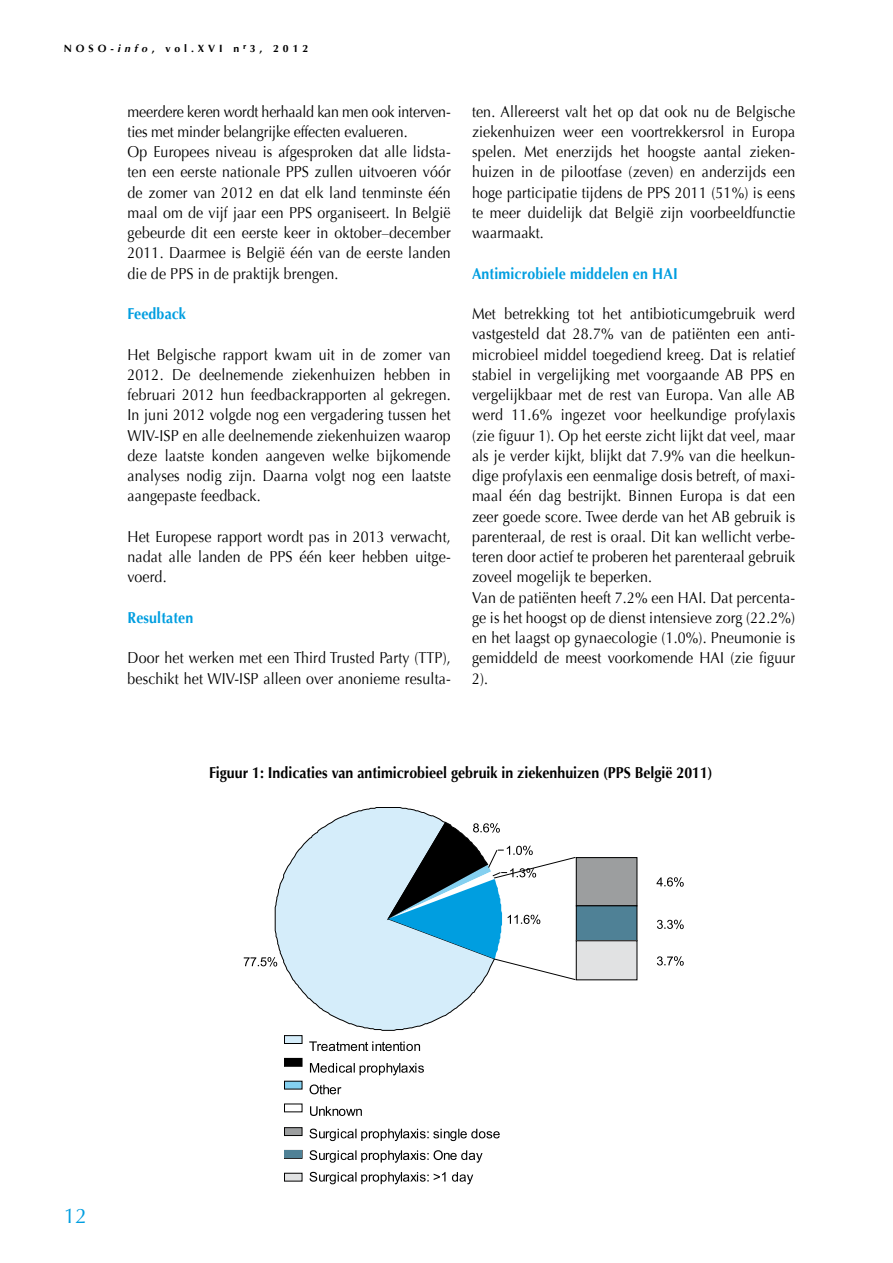
<style>
.page{position:relative;width:893px;height:1263px;background:#fff}
.page>*{position:absolute;margin:0;border:0;box-sizing:border-box;transform-origin:0 0}
.t1{font:21px "Optima";color:#009ee0}
.t2{font:15.75px/20.2px "Optima";letter-spacing:.01em;color:#000;scale:.9 1}
.t3{font:700 15.75px "Optima";color:#000;scale:.9 1}
.t4{font:700 15.75px "Optima";letter-spacing:.01em;color:#009ee0;scale:.9 1}
.t5{font:700 10.5px "Optima";letter-spacing:.375em;color:#000}
.s1{font-style:italic}
</style>
<div class="page">
<svg style="left:274px;top:807px;width:210px;height:224px"></svg>
<svg style="left:244px;top:957px;width:33px;height:9px"></svg>
<svg style="left:656px;top:877px;width:28px;height:10px"></svg>
<svg style="left:657px;top:920px;width:27px;height:9px"></svg>
<svg style="left:657px;top:956px;width:27px;height:10px"></svg>
<svg style="left:386px;top:821px;width:252px;height:159px"></svg>
<div style="left:284px;top:1035px;width:18px;height:8px;background:#d5edfa"></div>
<div style="left:284px;top:1035px;width:18px;height:9px;border:1px solid #000"></div>
<svg style="left:309px;top:1041px;width:111px;height:10px"></svg>
<div style="left:284px;top:1058px;width:18px;height:8px;background:#000"></div>
<div style="left:284px;top:1058px;width:18px;height:9px;border:1px solid #000"></div>
<svg style="left:310px;top:1063px;width:114px;height:12px"></svg>
<div style="left:284px;top:1081px;width:18px;height:8px;background:#84d0f0"></div>
<svg style="left:310px;top:1084px;width:31px;height:10px"></svg>
<svg style="left:310px;top:1106px;width:52px;height:10px"></svg>
<svg style="left:286px;top:1129px;width:14px;height:5px"></svg>
<div style="left:284px;top:1127px;width:18px;height:9px;border:1px solid #000"></div>
<svg style="left:310px;top:1128px;width:190px;height:13px"></svg>
<div style="left:284px;top:1150px;width:18px;height:9px;border:1px solid #000"></div>
<div style="left:284px;top:1150px;width:18px;height:8px;background:#4f8196"></div>
<svg style="left:310px;top:1150px;width:172px;height:13px"></svg>
<div style="left:284px;top:1173px;width:18px;height:8px;background:#e1e2e3"></div>
<div style="left:284px;top:1173px;width:18px;height:8px;border:1px solid #000"></div>
<svg style="left:310px;top:1172px;width:163px;height:12px"></svg>
<p class="t5" style="left:64px;top:43px;width:12px">noso</p>
<p class="t5" style="left:110px;top:43px;width:199px">-<span class="s1">info</span>, vol.XVI n<sup>r</sup>3, 2012</p>
<p class="t2" style="left:128px;top:101px;width:361px">meerdere keren wordt herhaald kan men ook interven&shy;ties met minder belangrijke effecten evalueren.<br>Op Europees niveau is afgesproken dat alle lidsta&shy;ten een eerste nationale PPS zullen uitvoeren vóór de zomer van 2012 en dat elk land tenminste één maal om de vijf jaar een PPS organiseert. In België gebeurde dit een eerste keer in oktober–december 2011. Daarmee is België één van de eerste landen die de PPS in de praktijk brengen.</p>
<p class="t4" style="left:128px;top:305px;width:66px">Feedback</p>
<p class="t2" style="left:128px;top:344px;width:361px;text-align:justify">Het Belgische rapport kwam uit in de zomer van 2012. De deelnemende ziekenhuizen hebben in februari 2012 hun feedbackrapporten al gekregen.<br>In juni 2012 volgde nog een vergadering tussen het WIV-ISP en alle deelnemende ziekenhuizen waarop deze laatste konden aangeven welke bijkomende analyses nodig zijn. Daarna volgt nog een laatste aangepaste feedback.</p>
<p class="t2" style="left:128px;top:527px;width:361px;text-align:justify">Het Europese rapport wordt pas in 2013 verwacht, nadat alle landen de PPS één keer hebben uitge&shy;voerd.</p>
<p class="t4" style="left:128px;top:608px;width:75px">Resultaten</p>
<p class="t2" style="left:128px;top:648px;width:361px">Door het werken met een Third Trusted Party (TTP), beschikt het WIV-ISP alleen over anonieme resulta-</p>
<p class="t2" style="left:472px;top:101px;width:361px;text-align:justify">ten. Allereerst valt het op dat ook nu de Belgische ziekenhuizen weer een voortrekkersrol in Europa spelen. Met enerzijds het hoogste aantal zieken&shy;huizen in de pilootfase (zeven) en anderzijds een hoge participatie tijdens de PPS 2011 (51%) is eens te meer duidelijk dat België zijn voorbeeldfunctie waarmaakt.</p>
<p class="t4" style="left:472px;top:264px;width:230px">Antimicrobiele middelen en HAI</p>
<p class="t2" style="left:472px;top:304px;width:361px">Met betrekking tot het antibioticumgebruik werd vastgesteld dat 28.7% van de patiënten een anti&shy;microbieel middel toegediend kreeg. Dat is relatief stabiel in vergelijking met voorgaande AB PPS en vergelijkbaar met de rest van Europa. Van alle AB werd 11.6% ingezet voor heelkundige profylaxis (zie figuur 1). Op het eerste zicht lijkt dat veel, maar als je verder kijkt, blijkt dat 7.9% van die heelkun&shy;dige profylaxis een eenmalige dosis betreft, of maxi&shy;maal één dag bestrijkt. Binnen Europa is dat een zeer goede score. Twee derde van het AB gebruik is parenteraal, de rest is oraal. Dit kan wellicht verbe&shy;teren door actief te proberen het parenteraal gebruik zoveel mogelijk te beperken.<br>Van de patiënten heeft 7.2% een HAI. Dat percenta&shy;ge is het hoogst op de dienst intensieve zorg (22.2%) en het laagst op gynaecologie (1.0%). Pneumonie is gemiddeld de meest voorkomende HAI (zie figuur 2).</p>
<p class="t3" style="left:209px;top:764px;width:561px">Figuur 1: Indicaties van antimicrobieel gebruik in ziekenhuizen (PPS België 2011)</p>
<h1 class="t1" style="left:64px;top:1203px;width:25px">12</h1>
</div>
